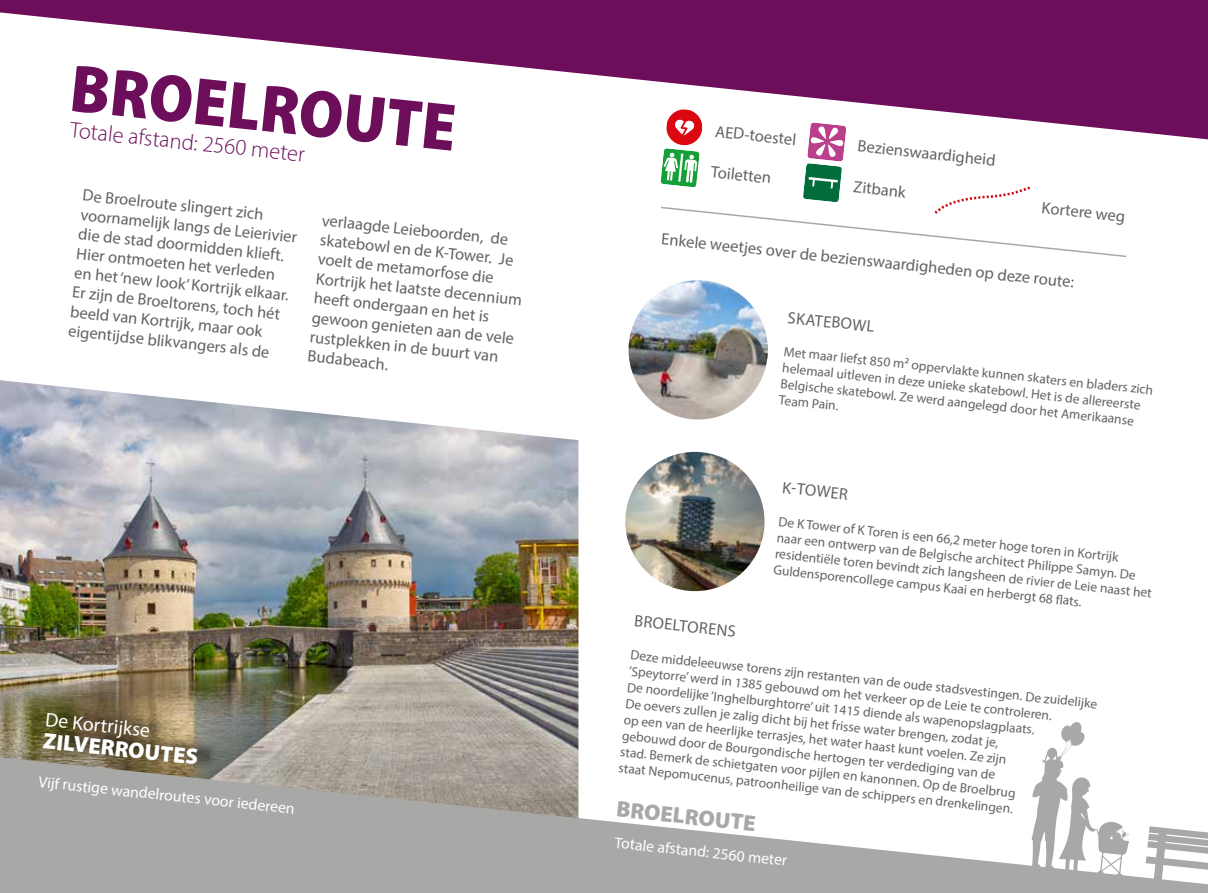
<style>
.page{position:relative;width:1208px;height:893px;background:#fff}
.page>*{position:absolute;margin:0;border:0;box-sizing:border-box;transform-origin:0 0}
.t1{font:900 semi-condensed 67.5px "Myriad Pro";color:#6c0e5a}
.t2{font:300 22.5px "Myriad Pro";color:#6c0e5a}
.t3{font:900 22.5px "Myriad Pro";color:#fff}
.t4{font:900 22.5px "Myriad Pro";color:#a8a8a7}
.t5{font:19.65px "Myriad Pro";color:#fff}
.t6{font:16.5px/19.5px "Myriad Pro";color:#646363}
.t7{font:15.75px "Myriad Pro";color:#fff}
.t8{font:13.5px/16.2px "Myriad Pro";color:#646363}
</style>
<div class="page">
<img style="left:0;top:380px;width:578px;height:377px">
<svg style="left:0;top:757px;width:1208px;height:136px;fill:#a8a8a7"></svg>
<div style="left:47px;top:702px;width:171px;height:69px;background:#000;opacity:.75"></div>
<svg style="left:0;top:0;width:1208px;height:139px;fill:#6c0e5a"></svg>
<svg style="left:1145px;top:826px;width:63px;height:57px"></svg>
<img style="left:628px;top:280px;width:140px;height:140px">
<img style="left:625px;top:452px;width:140px;height:140px">
<svg style="left:1030px;top:722px;width:99px;height:159px"></svg>
<svg style="left:659px;top:108px;width:469px;height:149px"></svg>
<h1 class="t1" style="left:75px;top:44px;width:389px;rotate:6deg">BROELROUTE</h1>
<h2 class="t2" style="left:72px;top:116px;width:237px;rotate:6deg">Totale afstand: 2560 meter</h2>
<p class="t6" style="left:84px;top:185px;width:219px;rotate:6deg">De Broelroute slingert zich voornamelijk langs de Leierivier die de stad doormidden klieft.<br>Hier ontmoeten het verleden en het ‘new look’ Kortrijk elkaar.<br>Er zijn de Broeltorens, toch hét beeld van Kortrijk, maar ook eigentijdse blikvangers als de</p>
<p class="t6" style="left:323px;top:210px;width:209px;rotate:6deg">verlaagde Leieboorden, de skatebowl en de K-Tower. Je voelt de metamorfose die<br>Kortrijk het laatste decennium heeft ondergaan en het is gewoon genieten aan de vele rustplekken in de buurt van<br>Budabeach.</p>
<h3 class="t5" style="left:47px;top:707px;width:106px;rotate:6deg">De Kortrijkse</h3>
<h2 class="t3" style="left:45px;top:726px;width:157px;rotate:6deg">ZILVERROUTES</h2>
<p class="t7" style="left:40px;top:772px;width:259px;rotate:6deg">Vijf rustige wandelroutes voor iedereen</p>
<p class="t6" style="left:716px;top:121px;width:83px;rotate:6deg">AED-toestel</p>
<p class="t6" style="left:712px;top:162px;width:62px;rotate:6deg">Toiletten</p>
<p class="t6" style="left:859px;top:136px;width:140px;rotate:6deg">Bezienswaardigheid</p>
<p class="t6" style="left:854px;top:177px;width:54px;rotate:6deg">Zitbank</p>
<p class="t6" style="left:1042px;top:197px;width:85px;rotate:6deg">Kortere weg</p>
<p class="t6" style="left:662px;top:229px;width:416px;rotate:6deg">Enkele weetjes over de bezienswaardigheden op deze route:</p>
<p class="t6" style="left:789px;top:307px;width:89px;rotate:6deg">SKATEBOWL</p>
<p class="t8" style="left:785px;top:343px;width:373px;rotate:6deg">Met maar liefst 850 m² oppervlakte kunnen skaters en bladers zich helemaal uitleven in deze unieke skatebowl. Het is de allereerste Belgische skatebowl. Ze werd aangelegd door het Amerikaanse Team Pain.</p>
<p class="t6" style="left:783px;top:477px;width:68px;rotate:6deg">K-TOWER</p>
<p class="t8" style="left:779px;top:513px;width:380px;rotate:6deg">De K Tower of K Toren is een 66,2 meter hoge toren in Kortrijk<br>naar een ontwerp van de Belgische architect Philippe Samyn. De residentiële toren bevindt zich langsheen de rivier de Leie naast het Guldensporencollege campus Kaai en herbergt 68 fl ats.</p>
<p class="t6" style="left:635px;top:611px;width:104px;rotate:6deg">BROELTORENS</p>
<p class="t8" style="left:631px;top:646px;width:471px;rotate:6deg">Deze middeleeuwse torens zijn restanten van de oude stadsvestingen. De zuidelijke ‘Speytorre’ werd in 1385 gebouwd om het verkeer op de Leie te controleren.<br>De noordelijke ‘Inghelburghtorre’ uit 1415 diende als wapenopslagplaats.<br>De oevers zullen je zalig dicht bij het frisse water brengen, zodat je,<br>op een van de heerlijke terrasjes, het water haast kunt voelen. Ze zijn<br>gebouwd door de Bourgondische hertogen ter verdediging van de<br>stad. Bemerk de schietgaten voor pijlen en kanonnen. Op de Broelbrug<br>staat Nepomucenus, patroonheilige van de schippers en drenkelingen.</p>
<h2 class="t4" style="left:618px;top:794px;width:141px;rotate:6deg">BROELROUTE</h2>
<p class="t7" style="left:616px;top:833px;width:175px;rotate:6deg">Totale afstand: 2560 meter</p>
</div>
